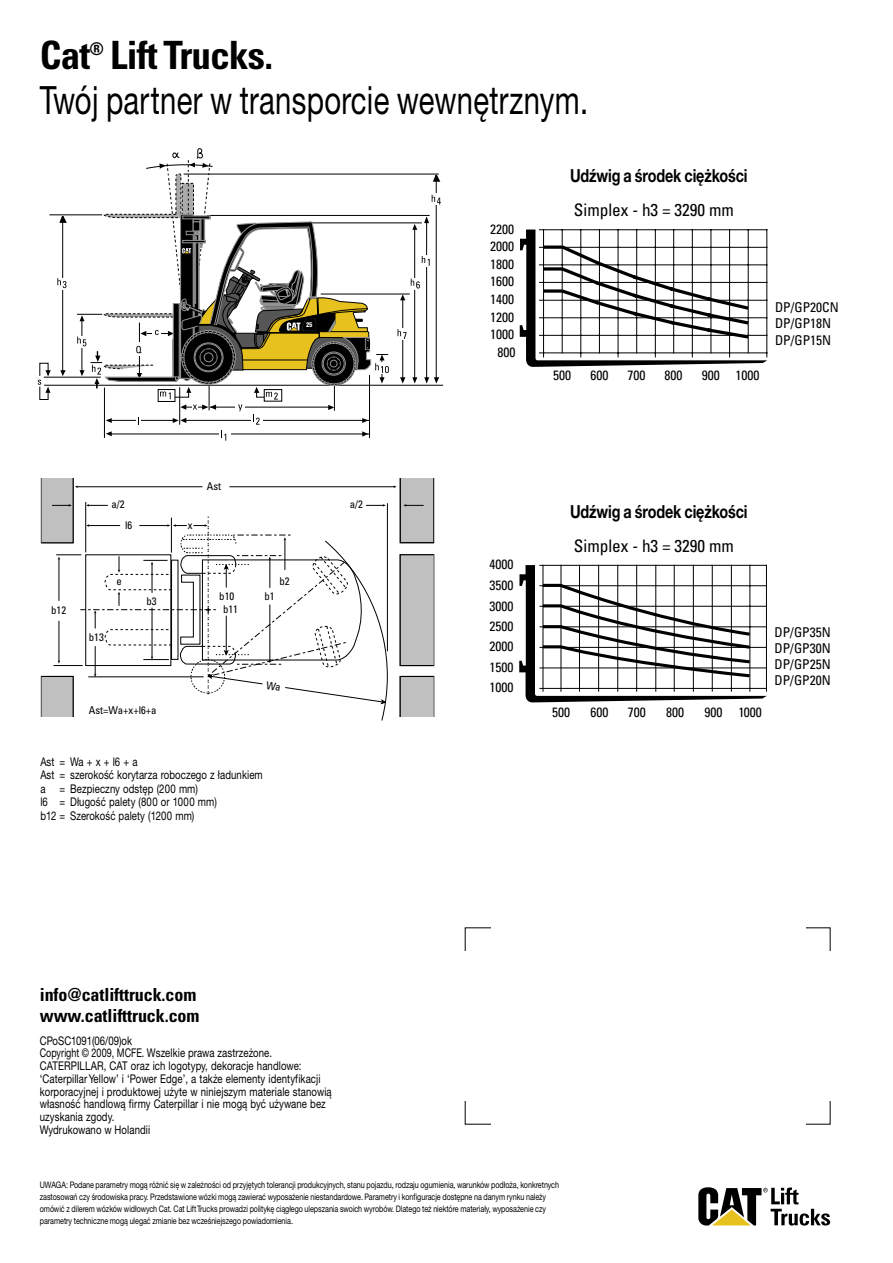
<style>
.page{position:relative;width:893px;height:1263px;background:#fff}
.page>*{position:absolute;margin:0;border:0;box-sizing:border-box;transform-origin:0 0}
.t1{font:39px "Helvetica Neue CE";letter-spacing:.01em;color:#000;scale:.75 1}
.t2{font:700 condensed 39px "Univers";letter-spacing:-.02em;color:#000}
.t3{font:700 18px "Helvetica Neue CE";letter-spacing:-.01em;color:#000;scale:.8 1}
.t4{font:700 condensed 18px/21px "Univers";letter-spacing:-.005em;color:#000}
.t5{font:700 condensed 17.55px "Univers";color:#000}
.t6{font:condensed 17.25px "Univers";color:#000}
.t7{font:condensed 16.8px "Univers LT Std";color:#000}
.t8{font:condensed 13.5px/16.2px "Univers";color:#000}
.t9{font:12px/12.8px "Helvetica Neue CE";letter-spacing:.01em;color:#000;scale:.8 1}
.t10{font:condensed 10.8px/12.6px "Univers LT Std";color:#000;text-align:center}
.t11{font:9px/12px "Helvetica Neue CE";letter-spacing:-.005em;color:#000;scale:.8 1}
.t12{font:900 condensed 6.3px "Swiss 721 BT";color:#fff}
</style>
<div class="page">
<svg style="left:698px;top:1187px;width:132px;height:38px"></svg>
<svg style="left:520px;top:229px;width:248px;height:138px"></svg>
<svg style="left:544px;top:289px;width:19px;height:4px"></svg>
<svg style="left:544px;top:245px;width:19px;height:4px"></svg>
<svg style="left:543px;top:267px;width:20px;height:4px"></svg>
<svg style="left:43px;top:173px;width:393px;height:205px"></svg>
<hr style="left:44px;top:385px;width:399px;height:1px;background:#000">
<hr style="left:82px;top:319px;width:1px;height:55px;background:#000">
<svg style="left:80px;top:315px;width:5px;height:6px"></svg>
<hr style="left:62px;top:219px;width:1px;height:154px;background:#000">
<svg style="left:60px;top:370px;width:6px;height:6px"></svg>
<svg style="left:80px;top:370px;width:5px;height:6px"></svg>
<svg style="left:58px;top:214px;width:10px;height:9px"></svg>
<hr style="left:402px;top:298px;width:1px;height:81px;background:#000">
<svg style="left:400px;top:377px;width:5px;height:7px"></svg>
<svg style="left:400px;top:294px;width:5px;height:6px"></svg>
<hr style="left:414px;top:228px;width:1px;height:151px;background:#000">
<svg style="left:412px;top:377px;width:5px;height:7px"></svg>
<svg style="left:412px;top:224px;width:5px;height:6px"></svg>
<hr style="left:426px;top:222px;width:1px;height:157px;background:#000">
<svg style="left:424px;top:216px;width:5px;height:7px"></svg>
<hr style="left:436px;top:180px;width:1px;height:199px;background:#000">
<svg style="left:424px;top:377px;width:15px;height:7px"></svg>
<svg style="left:432px;top:173px;width:9px;height:9px"></svg>
<svg style="left:106px;top:431px;width:6px;height:5px"></svg>
<hr style="left:111px;top:434px;width:259px;height:1px;background:#000">
<svg style="left:362px;top:431px;width:6px;height:6px"></svg>
<div style="left:219px;top:428px;width:12px;height:11px;background:#fff"></div>
<svg style="left:221px;top:431px;width:5px;height:10px"></svg>
<svg style="left:428px;top:194px;width:13px;height:11px"></svg>
<svg style="left:432px;top:195px;width:9px;height:9px"></svg>
<svg style="left:420px;top:255px;width:12px;height:11px"></svg>
<svg style="left:422px;top:256px;width:8px;height:10px"></svg>
<svg style="left:408px;top:278px;width:12px;height:11px"></svg>
<svg style="left:411px;top:279px;width:9px;height:9px"></svg>
<svg style="left:397px;top:329px;width:12px;height:11px"></svg>
<svg style="left:398px;top:329px;width:8px;height:10px"></svg>
<svg style="left:38px;top:363px;width:13px;height:37px"></svg>
<div style="left:75px;top:336px;width:15px;height:12px;background:#fff"></div>
<svg style="left:77px;top:336px;width:9px;height:10px"></svg>
<svg style="left:56px;top:278px;width:15px;height:11px"></svg>
<svg style="left:57px;top:278px;width:9px;height:10px"></svg>
<hr style="left:369px;top:375px;width:1px;height:63px;background:#000">
<hr style="left:104px;top:388px;width:1px;height:50px;background:#000">
<svg style="left:92px;top:149px;width:297px;height:276px"></svg>
<div style="left:400px;top:676px;width:34px;height:44px;background:#c0c0c0;border:1px solid #000"></div>
<svg style="left:53px;top:478px;width:381px;height:199px"></svg>
<div style="left:41px;top:676px;width:33px;height:44px;background:#232323"></div>
<div style="left:41px;top:676px;width:32px;height:44px;background:#c0c0c0"></div>
<svg style="left:41px;top:478px;width:347px;height:173px"></svg>
<div style="left:38px;top:717px;width:44px;height:7px;background:#fff"></div>
<div style="left:390px;top:717px;width:47px;height:7px;background:#fff"></div>
<hr style="left:230px;top:486px;width:164px;height:1px;background:#000">
<hr style="left:77px;top:486px;width:125px;height:1px;background:#000">
<svg style="left:393px;top:485px;width:4px;height:3px"></svg>
<hr style="left:59px;top:621px;width:1px;height:40px;background:#000">
<hr style="left:59px;top:559px;width:1px;height:41px;background:#000">
<svg style="left:86px;top:504px;width:21px;height:3px"></svg>
<svg style="left:52px;top:504px;width:20px;height:3px"></svg>
<svg style="left:403px;top:504px;width:20px;height:3px"></svg>
<svg style="left:366px;top:504px;width:20px;height:3px"></svg>
<svg style="left:519px;top:565px;width:248px;height:138px"></svg>
<svg style="left:80px;top:516px;width:308px;height:205px"></svg>
<h1 class="t2" style="left:40px;top:31px;width:52px">Cat</h1>
<h3 class="t5" style="left:90px;top:37px;width:16px">®</h3>
<h1 class="t2" style="left:110px;top:31px;width:164px">Lift Trucks.</h1>
<h1 class="t1" style="left:40px;top:77px;width:733px">Twój partner w transporcie wewnętrznym.</h1>
<p class="t12" style="left:306px;top:321px;width:8px">25</p>
<h3 class="t8" style="left:490px;top:221px;width:25px">2200</h3>
<h3 class="t8" style="left:490px;top:238px;width:25px">2000</h3>
<h3 class="t8" style="left:490px;top:256px;width:25px">1800</h3>
<h3 class="t8" style="left:490px;top:273px;width:25px">1600</h3>
<h3 class="t8" style="left:490px;top:291px;width:25px">1400</h3>
<h3 class="t8" style="left:490px;top:309px;width:25px">1200</h3>
<h3 class="t8" style="left:490px;top:326px;width:25px">1000</h3>
<h3 class="t8" style="left:497px;top:344px;width:19px">800</h3>
<h2 class="t3" style="left:570px;top:164px;width:223px">Udźwig a środek ciężkości</h2>
<h3 class="t6" style="left:574px;top:199px;width:161px">Simplex - h3 = 3290 mm</h3>
<h3 class="t7" style="left:575px;top:200px;width:158px">Simplex - h3 = 3290 mm</h3>
<h3 class="t8" style="left:553px;top:367px;width:19px">500</h3>
<h3 class="t8" style="left:590px;top:367px;width:19px">600</h3>
<h3 class="t8" style="left:628px;top:367px;width:19px">700</h3>
<h3 class="t8" style="left:665px;top:367px;width:19px">800</h3>
<h3 class="t8" style="left:702px;top:367px;width:59px">900 1000</h3>
<h3 class="t8" style="left:775px;top:299px;width:65px">DP/GP20CN<br>DP/GP18N<br>DP/GP15N</h3>
<p class="t10" style="left:207px;top:479px;width:16px">Ast</p>
<p class="t10" style="left:111px;top:498px;width:15px">a/2</p>
<p class="t10" style="left:350px;top:498px;width:15px">a/2</p>
<p class="t10" style="left:125px;top:518px;width:9px">l6</p>
<p class="t10" style="left:188px;top:518px;width:6px">x</p>
<p class="t10" style="left:51px;top:603px;width:16px">b12</p>
<p class="t10" style="left:89px;top:631px;width:16px">b13</p>
<p class="t10" style="left:116px;top:575px;width:7px">e</p>
<p class="t10" style="left:280px;top:575px;width:12px">b2</p>
<p class="t10" style="left:147px;top:595px;width:12px">b3</p>
<p class="t10" style="left:219px;top:590px;width:20px">b10 b11</p>
<p class="t10" style="left:264px;top:590px;width:12px">b1</p>
<p class="t10" style="left:89px;top:704px;width:69px">Ast=Wa+x+l6+a</p>
<h3 class="t9" style="left:40px;top:755px;width:279px;line-height:13.5px">Ast = Wa + x + l6 + a<br>Ast = szerokość korytarza roboczego z ładunkiem a = Bezpieczny odstęp (200 mm)<br>l6 = Długość palety (800 or 1000 mm)<br>b12 = Szerokość palety (1200 mm)</h3>
<h3 class="t8" style="left:490px;top:556px;width:25px">4000</h3>
<h3 class="t8" style="left:490px;top:577px;width:25px">3500</h3>
<h3 class="t8" style="left:490px;top:598px;width:25px">3000</h3>
<h3 class="t8" style="left:490px;top:618px;width:25px">2500</h3>
<h3 class="t8" style="left:490px;top:638px;width:25px">2000</h3>
<h3 class="t8" style="left:490px;top:659px;width:25px">1500</h3>
<h3 class="t8" style="left:490px;top:678px;width:25px">1000</h3>
<h2 class="t3" style="left:570px;top:500px;width:223px">Udźwig a środek ciężkości</h2>
<h3 class="t6" style="left:574px;top:535px;width:161px">Simplex - h3 = 3290 mm</h3>
<h3 class="t7" style="left:575px;top:535px;width:158px">Simplex - h3 = 3300 mm</h3>
<h3 class="t8" style="left:552px;top:704px;width:19px">500</h3>
<h3 class="t8" style="left:590px;top:704px;width:19px">600</h3>
<h3 class="t8" style="left:628px;top:704px;width:19px">700</h3>
<h3 class="t8" style="left:666px;top:704px;width:19px">800</h3>
<h3 class="t8" style="left:704px;top:704px;width:59px">900 1000</h3>
<h3 class="t8" style="left:774px;top:623px;width:58px;text-align:justify">DP/GP35N DP/GP30N DP/GP25N DP/GP20N</h3>
<h2 class="t4" style="left:40px;top:984px;width:161px">info@catlifttruck.com www.catlifttruck.com</h2>
<p class="t9" style="left:40px;top:1034px;width:366px">CPoSC1091(06/09)ok<br>Copyright © 2009, MCFE. Wszelkie prawa zastrzeżone.<br>CATERPILLAR, CAT oraz ich logotypy, dekoracje handlowe: ‘Caterpillar Yellow’ i ‘Power Edge’, a także elementy identyfikacji korporacyjnej i produktowej użyte w niniejszym materiale stanowią własność handlową firmy Caterpillar i nie mogą być używane bez uzyskania zgody.<br>Wydrukowano w Holandii</p>
<p class="t11" style="left:40px;top:1179px;width:650px">UWAGA: Podane parametry mogą różnić się w zależności od przyjętych tolerancji produkcyjnych, stanu pojazdu, rodzaju ogumienia, warunków podłoża, konkretnych zastosowań czy środowiska pracy. Przedstawione wózki mogą zawierać wyposażenie niestandardowe. Parametry i konfiguracje dostępne na danym rynku należy omówić z dilerem wózków widłowych Cat. Cat Lift Trucks prowadzi politykę ciągłego ulepszania swoich wyrobów. Dlatego też niektóre materiały, wyposażenie czy parametry techniczne mogą ulegać zmianie bez wcześniejszego powiadomienia.</p>
</div>
